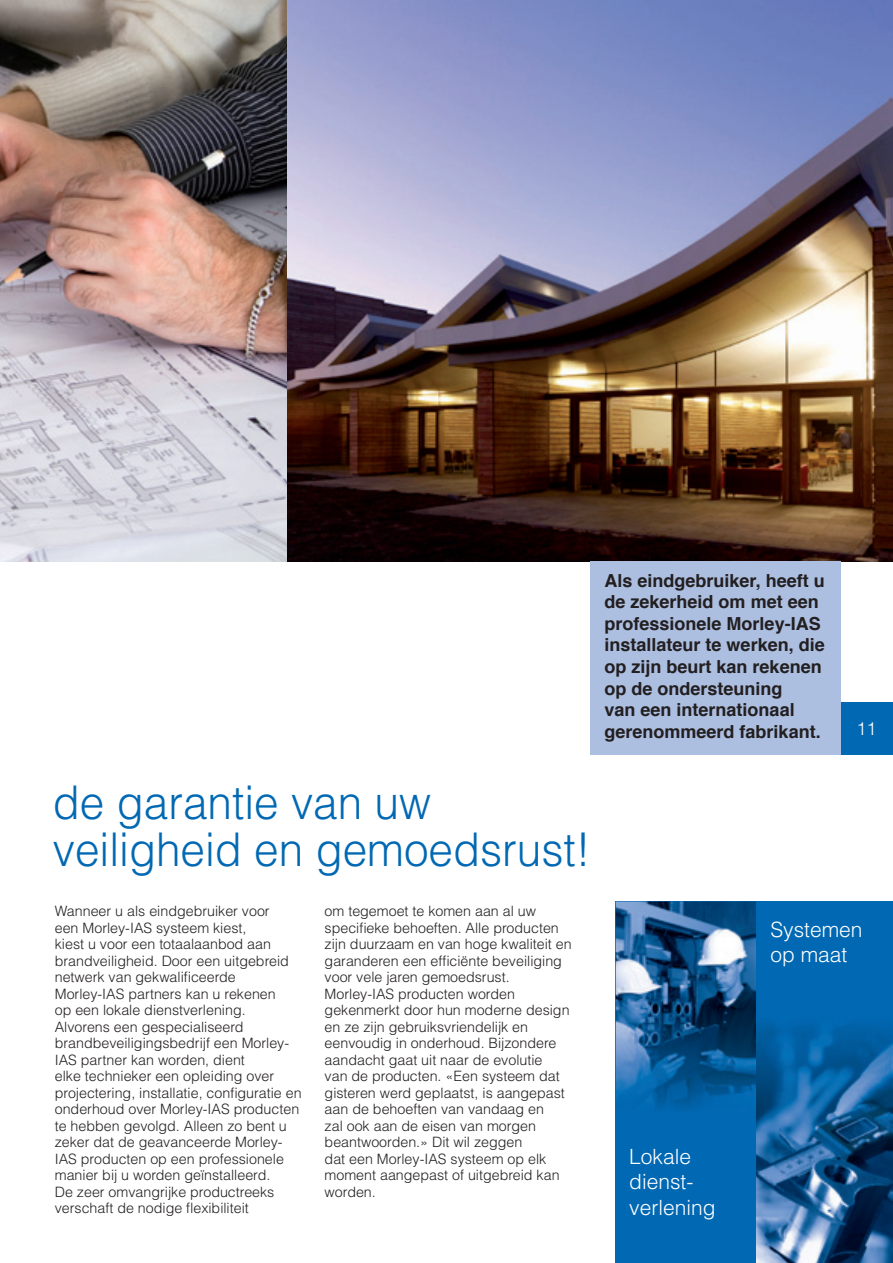
<style>
.page{position:relative;width:893px;height:1263px;background:#fff}
.page>*{position:absolute;margin:0;border:0;box-sizing:border-box;transform-origin:0 0}
.t1{font:300 46.5px/46.5px "Helvetica";color:#0168b3;scale:.95 1}
.t2{font:300 21px/25.2px "Helvetica";color:#fff}
.t3{font:700 18px/21.6px "Helvetica";color:#231f20}
.t4{font:300 18px "Helvetica";color:#fff}
.t5{font:300 14.25px/16.5px "Helvetica";color:#231f20}
</style>
<div class="page">
<div style="left:840px;top:702px;width:53px;height:53px;background:#0168b3"></div>
<img style="left:0;top:0;width:287px;height:561px">
<img style="left:287px;top:0;width:606px;height:561px">
<div style="left:590px;top:561px;width:250px;height:194px;background:#acbfe1"></div>
<div style="left:616px;top:901px;width:140px;height:362px;background:#0168b3"></div>
<div style="left:756px;top:901px;width:137px;height:362px;background:#0168b3"></div>
<img style="left:616px;top:901px;width:140px;height:208px">
<img style="left:756px;top:1023px;width:137px;height:240px">
<h1 class="t1" style="left:53px;top:778px;width:567px">de garantie van uw veiligheid en gemoedsrust!</h1>
<p class="t5" style="left:55px;top:902px;width:248px">Wanneer u als eindgebruiker voor<br>een Morley-IAS systeem kiest,<br>kiest u voor een totaalaanbod aan brandveiligheid. Door een uitgebreid netwerk van gekwalificeerde Morley-IAS partners kan u rekenen<br>op een lokale dienstverlening.<br>Alvorens een gespecialiseerd brandbeveiligingsbedrijf een Morley-IAS partner kan worden, dient<br>elke technieker een opleiding over projectering, installatie, configuratie en onderhoud over Morley-IAS producten te hebben gevolgd. Alleen zo bent u zeker dat de geavanceerde Morley-IAS producten op een professionele manier bij u worden geïnstalleerd.<br>De zeer omvangrijke productreeks verschaft de nodige flexibiliteit</p>
<p class="t5" style="left:325px;top:902px;width:249px">om tegemoet te komen aan al uw specifieke behoeften. Alle producten zijn duurzaam en van hoge kwaliteit en garanderen een efficiënte beveiliging voor vele jaren gemoedsrust.<br>Morley-IAS producten worden gekenmerkt door hun moderne design en ze zijn gebruiksvriendelijk en eenvoudig in onderhoud. Bijzondere aandacht gaat uit naar de evolutie<br>van de producten. «Een systeem dat gisteren werd geplaatst, is aangepast aan de behoeften van vandaag en<br>zal ook aan de eisen van morgen beantwoorden.» Dit wil zeggen<br>dat een Morley-IAS systeem op elk moment aangepast of uitgebreid kan worden.</p>
<p class="t3" style="left:605px;top:570px;width:222px">Als eindgebruiker, heeft u de zekerheid om met een professionele Morley-IAS installateur te werken, die op zijn beurt kan rekenen op de ondersteuning<br>van een internationaal gerenommeerd fabrikant.</p>
<p class="t4" style="left:856px;top:718px;width:22px">11</p>
<h2 class="t2" style="left:770px;top:916px;width:94px">Systemen op maat</h2>
<h2 class="t2" style="left:629px;top:1143px;width:88px">Lokale dienst&shy;verlening</h2>
</div>
